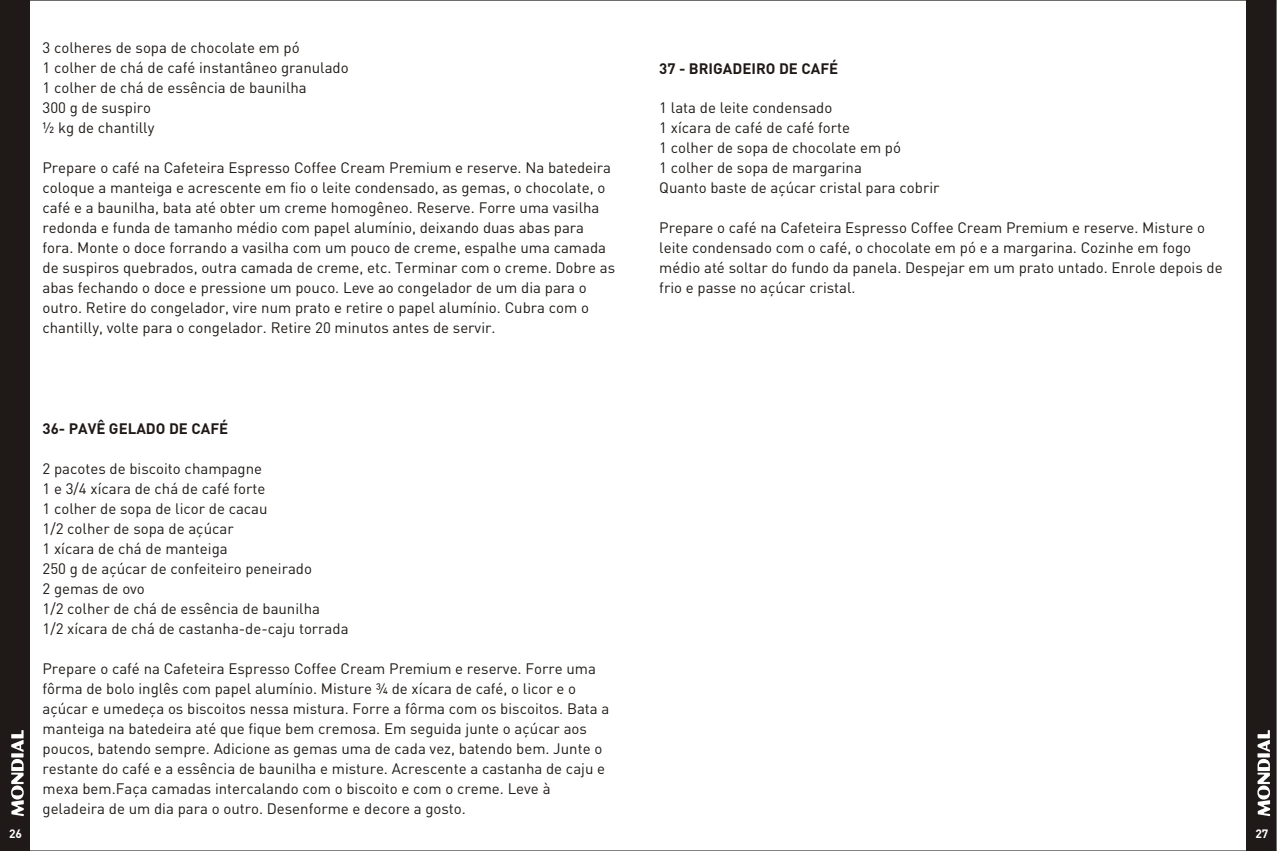
<style>
.page{position:relative;width:1277px;height:851px;background:#fff}
.page>*{position:absolute;margin:0;border:0;box-sizing:border-box;transform-origin:0 0}
.t1{font:15px/20px "DIN";color:#1f1a17}
.t2{font:700 15px "DIN";color:#1f1a17}
.t3{font:700 12px "DIN";color:#fff}
</style>
<div class="page">
<div style="left:0;top:0;width:30px;height:850px;background:#1f1a17"></div>
<div style="left:1246px;top:0;width:30px;height:850px;background:#1f1a17"></div>
<svg style="left:11px;top:730px;width:13px;height:86px"></svg>
<svg style="left:1257px;top:730px;width:13px;height:86px"></svg>
<hr style="left:0;top:0;width:1276px;height:1px;background:#1f1a17">
<hr style="left:0;top:850px;width:1276px;height:1px;background:#1f1a17">
<p class="t1" style="left:43px;top:38px;width:308px">3 colheres de sopa de chocolate em pó<br>1 colher de chá de café instantâneo granulado<br>1 colher de chá de essência de baunilha<br>300 g de suspiro<br>½ kg de chantilly</p>
<p class="t1" style="left:43px;top:158px;width:574px">Prepare o café na Cafeteira Espresso Coffee Cream Premium e reserve. Na batedeira coloque a manteiga e acrescente em fio o leite condensado, as gemas, o chocolate, o café e a baunilha, bata até obter um creme homogêneo. Reserve. Forre uma vasilha redonda e funda de tamanho médio com papel alumínio, deixando duas abas para fora. Monte o doce forrando a vasilha com um pouco de creme, espalhe uma camada de suspiros quebrados, outra camada de creme, etc. Terminar com o creme. Dobre as abas fechando o doce e pressione um pouco. Leve ao congelador de um dia para o outro. Retire do congelador, vire num prato e retire o papel alumínio. Cubra com o chantilly, volte para o congelador. Retire 20 minutos antes de servir.</p>
<p class="t2" style="left:43px;top:420px;width:187px">36- PAVÊ GELADO DE CAFÉ</p>
<p class="t1" style="left:43px;top:458px;width:307px">2 pacotes de biscoito champagne<br>1 e 3/4 xícara de chá de café forte<br>1 colher de sopa de licor de cacau<br>1/2 colher de sopa de açúcar<br>1 xícara de chá de manteiga<br>250 g de açúcar de confeiteiro peneirado<br>2 gemas de ovo<br>1/2 colher de chá de essência de baunilha<br>1/2 xícara de chá de castanha-de-caju torrada</p>
<p class="t1" style="left:43px;top:658px;width:568px">Prepare o café na Cafeteira Espresso Coffee Cream Premium e reserve. Forre uma fôrma de bolo inglês com papel alumínio. Misture ¾ de xícara de café, o licor e o açúcar e umedeça os biscoitos nessa mistura. Forre a fôrma com os biscoitos. Bata a manteiga na batedeira até que fique bem cremosa. Em seguida junte o açúcar aos poucos, batendo sempre. Adicione as gemas uma de cada vez, batendo bem. Junte o restante do café e a essência de baunilha e misture. Acrescente a castanha de caju e mexa bem.Faça camadas intercalando com o biscoito e com o creme. Leve à geladeira de um dia para o outro. Desenforme e decore a gosto.</p>
<p class="t2" style="left:659px;top:59px;width:180px">37 - BRIGADEIRO DE CAFÉ</p>
<p class="t1" style="left:659px;top:98px;width:282px">1 lata de leite condensado<br>1 xícara de café de café forte<br>1 colher de sopa de chocolate em pó<br>1 colher de sopa de margarina<br>Quanto baste de açúcar cristal para cobrir</p>
<p class="t1" style="left:659px;top:218px;width:565px">Prepare o café na Cafeteira Espresso Coffee Cream Premium e reserve. Misture o leite condensado com o café, o chocolate em pó e a margarina. Cozinhe em fogo médio até soltar do fundo da panela. Despejar em um prato untado. Enrole depois de frio e passe no açúcar cristal.</p>
<p class="t3" style="left:9px;top:826px;width:15px">26</p>
<p class="t3" style="left:1255px;top:826px;width:15px">27</p>
</div>
